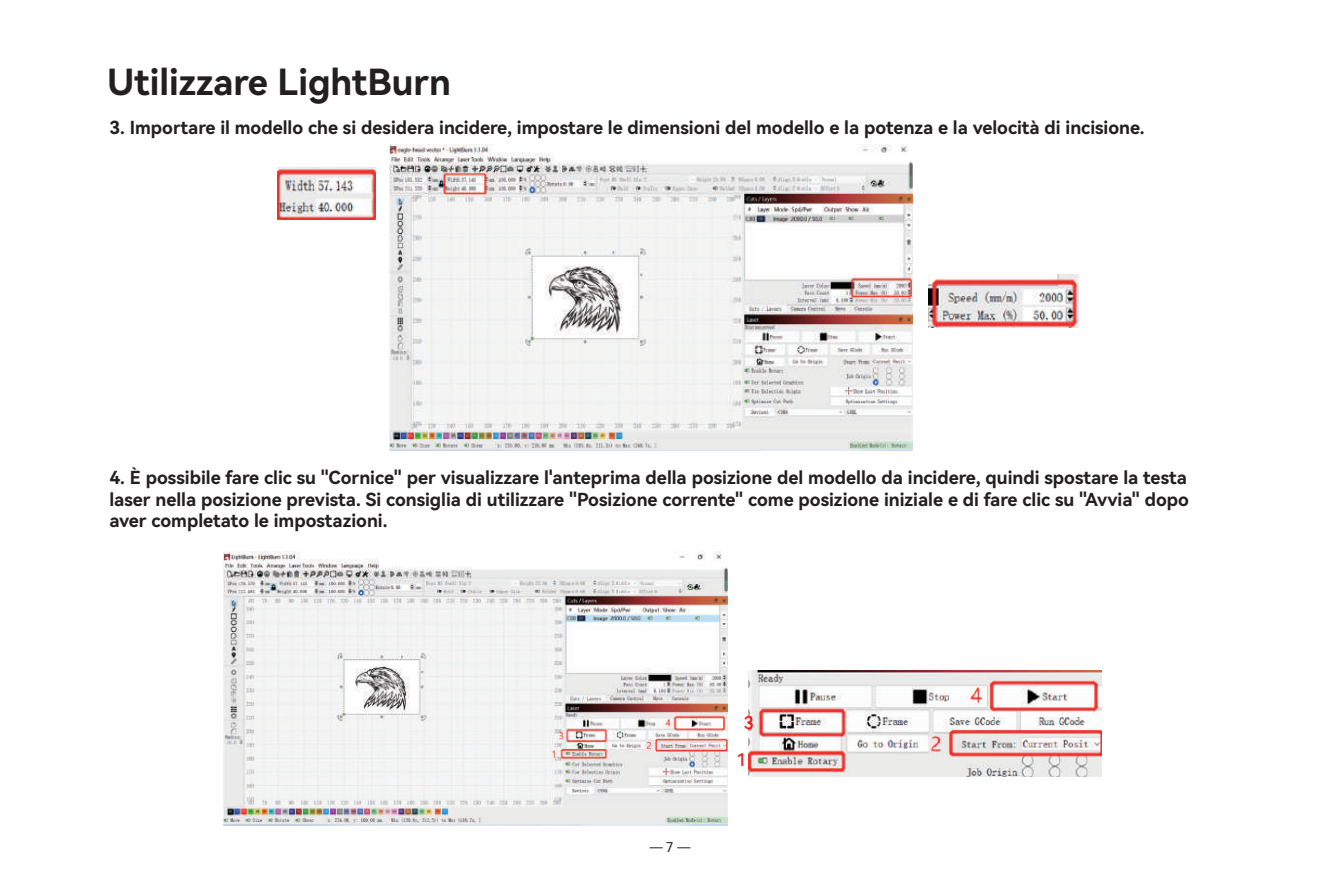
<style>
.page{position:relative;width:1340px;height:893px;background:#fff}
.page>*{position:absolute;margin:0;border:0;box-sizing:border-box;transform-origin:0 0}
.t1{font:36px "Harmony OS Sans SC Bold";color:#231f20}
.t2{font:18px/21.6px "Harmony OS Sans SC Bold";color:#231f20;text-align:justify}
.t3{font:17.32px "Harmony OS Sans SC Medium";color:#ee1d23}
.t4{font:13.5px "Harmony OS Sans SC";color:#231f20}
</style>
<div class="page">
<img style="left:389px;top:145px;width:523px;height:306px">
<img style="left:277px;top:167px;width:99px;height:52px">
<img style="left:928px;top:274px;width:150px;height:54px">
<img style="left:223px;top:552px;width:504px;height:273px">
<img style="left:748px;top:670px;width:353px;height:106px">
<svg style="left:649px;top:847px;width:13px;height:1px"></svg>
<svg style="left:677px;top:847px;width:13px;height:1px"></svg>
<h1 class="t1" style="left:107px;top:57px;width:345px">Utilizzare LightBurn</h1>
<p class="t2" style="left:109px;top:116px;width:1036px">3. Importare il modello che si desidera incidere, impostare le dimensioni del modello e la potenza e la velocità di incisione.</p>
<p class="t2" style="left:109px;top:466px;width:1081px">4. È possibile fare clic su "Cornice" per visualizzare l'anteprima della posizione del modello da incidere, quindi spostare la testa laser nella posizione prevista. Si consiglia di utilizzare "Posizione corrente" come posizione iniziale e di fare clic su "Avvia" dopo aver completato le impostazioni.</p>
<p class="t3" style="left:744px;top:711px;width:12px">3</p>
<p class="t4" style="left:666px;top:837px;width:9px">7</p>
<p class="t3" style="left:736px;top:748px;width:12px">1</p>
</div>
